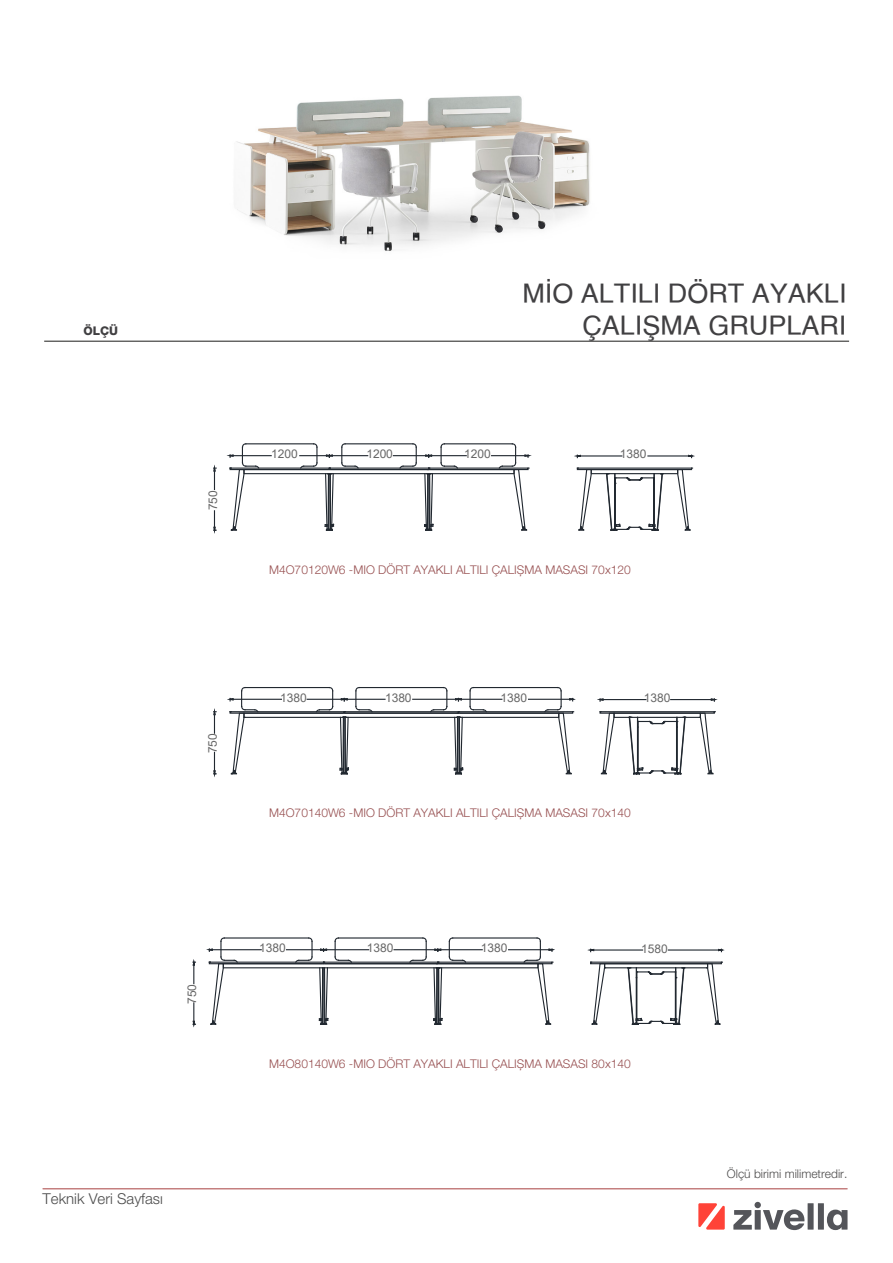
<style>
.page{position:relative;width:893px;height:1263px;background:#fff}
.page>*{position:absolute;margin:0;border:0;box-sizing:border-box;transform-origin:0 0}
.t1{font:27px/32.4px "Helvetica";color:#414042;text-align:right}
.t2{font:300 15px "Helvetica Neue LT Pro";color:#4c4c4c}
.t3{font:300 12px "Helvetica Neue LT Pro";color:#974f50}
.t4{font:12px "Arial";color:#666}
.t5{font:300 12px "Helvetica Neue LT Pro";color:#4d4c4c}
.t6{font:800 12px "Helvetica Neue LT Pro";color:#414042}
</style>
<div class="page">
<img style="left:123px;top:95px;width:560px;height:246px">
<hr style="left:44px;top:341px;width:805px;height:1px;background:#1d1d1b">
<hr style="left:43px;top:1188px;width:804px;height:1px;background:#b25050">
<svg style="left:733px;top:1210px;width:19px;height:19px"></svg>
<div style="left:755px;top:1210px;width:6px;height:19px;background:#54555a"></div>
<div style="left:754px;top:1202px;width:7px;height:6px;background:#54555a;border-radius:50%"></div>
<svg style="left:763px;top:1209px;width:42px;height:21px"></svg>
<div style="left:808px;top:1203px;width:6px;height:26px;background:#54555a"></div>
<div style="left:818px;top:1203px;width:6px;height:26px;background:#54555a"></div>
<svg style="left:827px;top:1209px;width:20px;height:21px"></svg>
<svg style="left:698px;top:1203px;width:27px;height:26px"></svg>
<hr style="left:580px;top:455px;width:42px;height:1px;background:#212830">
<hr style="left:648px;top:455px;width:41px;height:1px;background:#212830">
<svg style="left:574px;top:454px;width:8px;height:4px"></svg>
<svg style="left:687px;top:454px;width:8px;height:4px"></svg>
<hr style="left:233px;top:455px;width:38px;height:1px;background:#212830">
<svg style="left:213px;top:464px;width:3px;height:25px"></svg>
<svg style="left:213px;top:511px;width:3px;height:23px"></svg>
<div style="left:243px;top:469px;width:86px;height:5px;border:1px solid #212830"></div>
<div style="left:429px;top:469px;width:86px;height:5px;border:1px solid #212830"></div>
<div style="left:591px;top:469px;width:87px;height:5px;border:1px solid #212830"></div>
<hr style="left:345px;top:443px;width:68px;height:1px;background:#212830">
<hr style="left:331px;top:473px;width:96px;height:1px;background:#212830">
<hr style="left:332px;top:455px;width:36px;height:1px;background:#212830">
<hr style="left:393px;top:455px;width:33px;height:1px;background:#212830">
<hr style="left:246px;top:443px;width:68px;height:1px;background:#212830">
<hr style="left:444px;top:443px;width:68px;height:1px;background:#212830">
<svg style="left:299px;top:443px;width:61px;height:88px"></svg>
<hr style="left:432px;top:455px;width:34px;height:1px;background:#212830">
<hr style="left:492px;top:455px;width:33px;height:1px;background:#212830">
<svg style="left:676px;top:467px;width:16px;height:64px"></svg>
<svg style="left:577px;top:467px;width:15px;height:64px"></svg>
<svg style="left:226px;top:443px;width:34px;height:88px"></svg>
<svg style="left:498px;top:443px;width:34px;height:88px"></svg>
<hr style="left:603px;top:699px;width:43px;height:1px;background:#212830">
<hr style="left:671px;top:699px;width:40px;height:1px;background:#212830">
<svg style="left:597px;top:698px;width:7px;height:3px"></svg>
<svg style="left:710px;top:698px;width:8px;height:3px"></svg>
<hr style="left:233px;top:699px;width:48px;height:1px;background:#212830">
<hr style="left:307px;top:699px;width:34px;height:1px;background:#212830">
<svg style="left:213px;top:708px;width:3px;height:25px"></svg>
<svg style="left:213px;top:752px;width:3px;height:25px"></svg>
<div style="left:230px;top:711px;width:115px;height:3px;border:1px solid #212830"></div>
<div style="left:458px;top:711px;width:115px;height:3px;border:1px solid #212830"></div>
<div style="left:243px;top:713px;width:101px;height:5px;border:1px solid #212830"></div>
<div style="left:459px;top:713px;width:100px;height:5px;border:1px solid #212830"></div>
<div style="left:599px;top:711px;width:116px;height:3px;border:1px solid #212830"></div>
<div style="left:613px;top:713px;width:88px;height:5px;border:1px solid #212830"></div>
<hr style="left:345px;top:717px;width:112px;height:1px;background:#212830">
<hr style="left:347px;top:699px;width:38px;height:1px;background:#212830">
<hr style="left:413px;top:699px;width:43px;height:1px;background:#212830">
<hr style="left:461px;top:699px;width:41px;height:1px;background:#212830">
<hr style="left:528px;top:699px;width:42px;height:1px;background:#212830">
<svg style="left:600px;top:711px;width:15px;height:64px"></svg>
<svg style="left:699px;top:711px;width:16px;height:64px"></svg>
<div style="left:344px;top:711px;width:115px;height:3px;border:1px solid #212830"></div>
<hr style="left:594px;top:949px;width:49px;height:1px;background:#212830">
<hr style="left:668px;top:949px;width:51px;height:1px;background:#212830">
<svg style="left:587px;top:948px;width:8px;height:4px"></svg>
<svg style="left:717px;top:948px;width:8px;height:4px"></svg>
<hr style="left:212px;top:949px;width:49px;height:1px;background:#212830">
<hr style="left:287px;top:949px;width:34px;height:1px;background:#212830">
<svg style="left:192px;top:959px;width:4px;height:25px"></svg>
<svg style="left:192px;top:1003px;width:4px;height:25px"></svg>
<div style="left:209px;top:961px;width:115px;height:3px;border:1px solid #212830"></div>
<div style="left:437px;top:961px;width:116px;height:3px;border:1px solid #212830"></div>
<div style="left:223px;top:963px;width:100px;height:5px;border:1px solid #212830"></div>
<div style="left:438px;top:963px;width:101px;height:5px;border:1px solid #212830"></div>
<div style="left:590px;top:961px;width:132px;height:3px;border:1px solid #212830"></div>
<div style="left:604px;top:963px;width:104px;height:5px;border:1px solid #212830"></div>
<hr style="left:441px;top:949px;width:41px;height:1px;background:#212830">
<hr style="left:509px;top:949px;width:40px;height:1px;background:#212830">
<svg style="left:591px;top:961px;width:15px;height:64px"></svg>
<svg style="left:706px;top:961px;width:16px;height:64px"></svg>
<div style="left:323px;top:961px;width:115px;height:3px;border:1px solid #212830"></div>
<hr style="left:322px;top:967px;width:115px;height:1px;background:#212830">
<hr style="left:326px;top:949px;width:43px;height:1px;background:#212830">
<hr style="left:394px;top:949px;width:41px;height:1px;background:#212830">
<svg style="left:206px;top:937px;width:33px;height:88px"></svg>
<hr style="left:224px;top:937px;width:85px;height:1px;background:#212830">
<svg style="left:294px;top:937px;width:59px;height:88px"></svg>
<hr style="left:338px;top:937px;width:85px;height:1px;background:#212830">
<hr style="left:453px;top:937px;width:84px;height:1px;background:#212830">
<svg style="left:523px;top:937px;width:32px;height:88px"></svg>
<svg style="left:408px;top:937px;width:59px;height:88px"></svg>
<svg style="left:399px;top:443px;width:60px;height:88px"></svg>
<hr style="left:325px;top:963px;width:112px;height:1px;background:#212830">
<hr style="left:331px;top:469px;width:96px;height:1px;background:#212830">
<svg style="left:605px;top:472px;width:59px;height:59px"></svg>
<hr style="left:473px;top:687px;width:85px;height:1px;background:#212830">
<svg style="left:543px;top:687px;width:33px;height:88px"></svg>
<hr style="left:359px;top:687px;width:85px;height:1px;background:#212830">
<svg style="left:227px;top:687px;width:32px;height:88px"></svg>
<hr style="left:245px;top:687px;width:84px;height:1px;background:#212830">
<svg style="left:315px;top:687px;width:59px;height:88px"></svg>
<svg style="left:429px;top:687px;width:59px;height:88px"></svg>
<hr style="left:345px;top:713px;width:112px;height:1px;background:#212830">
<svg style="left:628px;top:716px;width:58px;height:59px"></svg>
<svg style="left:627px;top:966px;width:58px;height:59px"></svg>
<p class="t6" style="left:83px;top:324px;width:36px">ÖLÇÜ</p>
<p class="t4" style="left:205px;top:510px;width:21px;rotate:-90deg">750</p>
<p class="t4" style="left:204px;top:753px;width:21px;rotate:-90deg">750</p>
<h1 class="t1" style="left:522px;top:278px;width:326px">MİO ALTILI DÖRT AYAKLI<br>ÇALIŞMA GRUPLARI</h1>
<p class="t4" style="left:271px;top:446px;width:28px">1200</p>
<p class="t4" style="left:620px;top:446px;width:28px">1380</p>
<p class="t4" style="left:366px;top:446px;width:28px">1200</p>
<p class="t4" style="left:464px;top:446px;width:28px">1200</p>
<p class="t3" style="left:269px;top:562px;width:363px">M4O70120W6 -MIO DÖRT AYAKLI ALTILI ÇALIȘMA MASASI 70x120</p>
<p class="t4" style="left:280px;top:689px;width:28px">1380</p>
<p class="t4" style="left:644px;top:689px;width:28px">1380</p>
<p class="t4" style="left:385px;top:689px;width:28px">1380</p>
<p class="t4" style="left:501px;top:689px;width:28px">1380</p>
<p class="t3" style="left:269px;top:806px;width:363px">M4O70140W6 -MIO DÖRT AYAKLI ALTILI ÇALIȘMA MASASI 70x140</p>
<p class="t4" style="left:184px;top:1004px;width:21px;rotate:-90deg">750</p>
<p class="t2" style="left:43px;top:1190px;width:122px">Teknik Veri Sayfası</p>
<p class="t4" style="left:259px;top:940px;width:28px">1380</p>
<p class="t4" style="left:641px;top:940px;width:28px">1580</p>
<p class="t4" style="left:367px;top:940px;width:28px">1380</p>
<p class="t4" style="left:481px;top:940px;width:28px">1380</p>
<p class="t3" style="left:269px;top:1057px;width:363px">M4O80140W6 -MIO DÖRT AYAKLI ALTILI ÇALIȘMA MASASI 80x140</p>
<p class="t5" style="left:727px;top:1167px;width:122px">Ölçü birimi milimetredir.</p>
</div>
